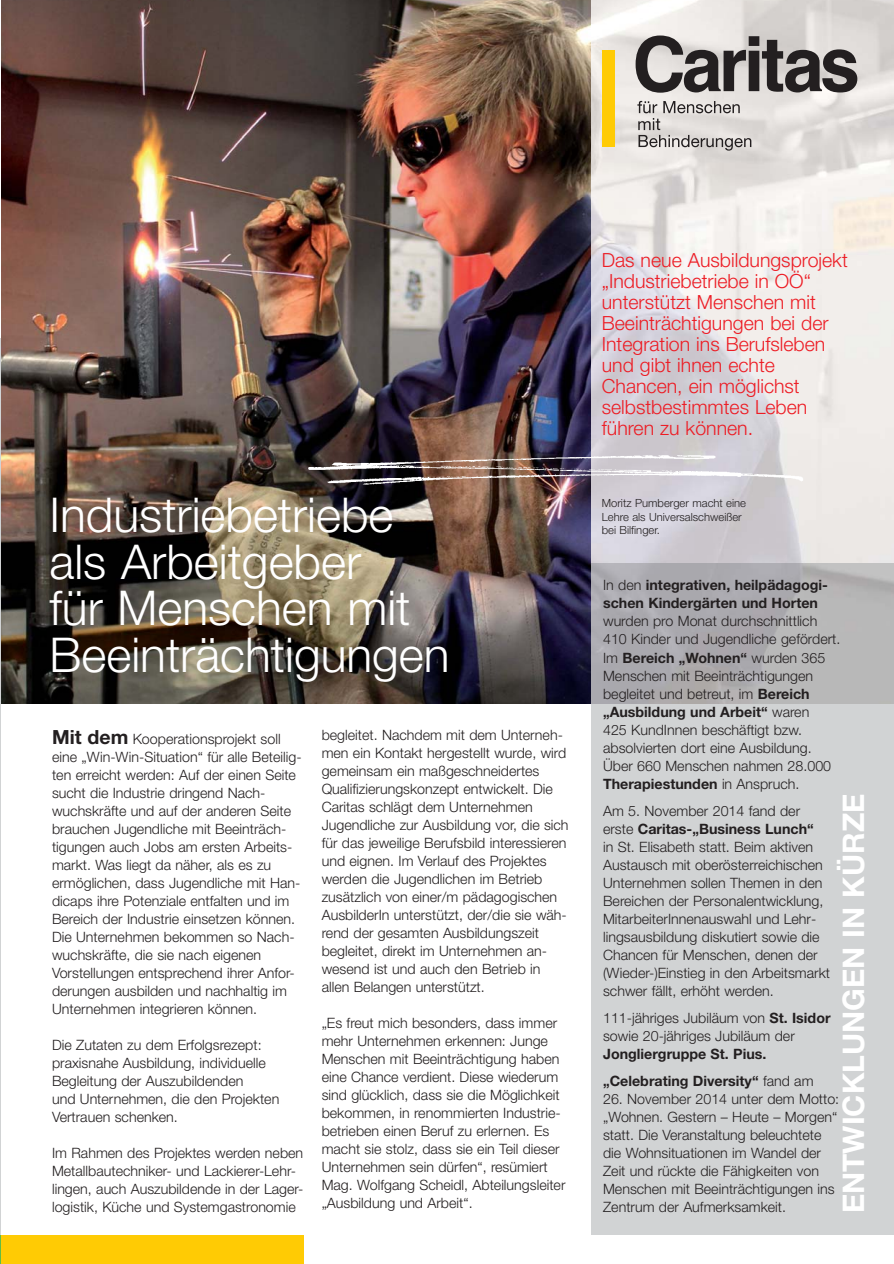
<style>
.page{position:relative;width:894px;height:1264px;background:#fff}
.page>*{position:absolute;margin:0;border:0;box-sizing:border-box;transform-origin:0 0}
.t1{font:300 48px/46.5px "Helvetica Neue LT Std";color:#fff}
.t2{font:700 29.85px "Helvetica Neue LT Std";color:#fff}
.t3{font:300 19.5px/21px "Helvetica Neue LT Std";color:#ed1c24}
.t4{font:300 14.25px/18px "Helvetica Neue LT Std";color:#231f20}
.t5{font:700 14.25px/18px "Helvetica Neue LT Std";color:#231f20}
.t6{font:300 11.25px/13.5px "Helvetica Neue LT Std";color:#231f20}
.s1{font-weight:700;font-size:19.5px}
.s2{font-weight:300}
.s3{font-weight:700}
</style>
<div class="page">
<img style="left:1px;top:0;width:590px;height:703px">
<hr style="left:0;top:589px;width:1px;height:674px;background:#d1d3d4">
<hr style="left:0;top:338px;width:1px;height:251px;background:#d1d3d4">
<svg style="left:0;top:1235px;width:1px;height:28px"></svg>
<div style="left:1px;top:1234px;width:303px;height:29px;background:#ffcb04"></div>
<img style="left:591px;top:0;width:303px;height:703px">
<div style="left:602px;top:51px;width:13px;height:96px;background:#ffcb04"></div>
<svg style="left:636px;top:35px;width:221px;height:58px;background:#888483"></svg>
<svg style="left:637px;top:101px;width:114px;height:50px;background:#c5c1bf"></svg>
<div style="left:591px;top:703px;width:303px;height:531px;background:#d1d3d4"></div>
<img style="left:299px;top:442px;width:514px;height:53px">
<h1 class="t1" style="left:50px;top:496px;width:402px">Industriebetriebe als Arbeitgeber<br>für Menschen mit<br>Beeinträchtigungen</h1>
<p class="t4" style="left:52px;top:730px;width:251px"><span class="s1">Mit dem</span> Kooperationsprojekt soll eine „Win-Win-Situation“ für alle Beteilig&shy;ten erreicht werden: Auf der einen Seite sucht die Industrie dringend Nach&shy;wuchskräfte und auf der anderen Seite brauchen Jugendliche mit Beeinträch - tigungen auch Jobs am ersten Arbeits&shy;markt. Was liegt da näher, als es zu ermöglichen, dass Jugendliche mit Han&shy;dicaps ihre Potenziale entfalten und im Bereich der Industrie einsetzen können.<br>Die Unternehmen bekommen so Nach&shy;wuchskräfte, die sie nach eigenen Vorstellungen entsprechend ihrer Anfor&shy;derungen ausbilden und nachhaltig im Unternehmen integrieren können.</p>
<p class="t4" style="left:52px;top:1036px;width:229px">Die Zutaten zu dem Erfolgsrezept: praxisnahe Ausbildung, individuelle<br>Begleitung der Auszubildenden<br>und Unternehmen, die den Projekten<br>Vertrauen schenken.</p>
<p class="t4" style="left:52px;top:1144px;width:253px">Im Rahmen des Projektes werden neben Metallbautechniker- und Lackierer-Lehr&shy;lingen, auch Auszubildende in der Lager&shy;logistik, Küche und Systemgastronomie</p>
<p class="t4" style="left:322px;top:727px;width:248px">begleitet. Nachdem mit dem Unterneh&shy;men ein Kontakt hergestellt wurde, wird gemeinsam ein maßgeschneidertes Qualifizierungskonzept entwickelt. Die Caritas schlägt dem Unternehmen Jugendliche zur Ausbildung vor, die sich für das jeweilige Berufsbild interessieren und eignen. Im Verlauf des Projektes werden die Jugendlichen im Betrieb zusätzlich von einer/m pädagogischen AusbilderIn unterstützt, der/die sie wäh&shy;rend der gesamten Ausbildungszeit begleitet, direkt im Unternehmen an - wesend ist und auch den Betrieb in allen Belangen unterstützt.</p>
<p class="t4" style="left:322px;top:1015px;width:245px">„Es freut mich besonders, dass immer mehr Unternehmen erkennen: Junge Menschen mit Beeinträchtigung haben eine Chance verdient. Diese wiederum sind glücklich, dass sie die Möglichkeit bekommen, in renommierten Industrie&shy;betrieben einen Beruf zu erlernen. Es macht sie stolz, dass sie ein Teil dieser Unternehmen sein dürfen“, resümiert Mag. Wolfgang Scheidl, Abteilungsleiter „Ausbildung und Arbeit“.</p>
<h3 class="t3" style="left:602px;top:251px;width:247px">Das neue Ausbildungsprojekt „Industriebetriebe in OÖ“ unterstützt Menschen mit<br>Beeinträchtigungen bei der<br>Integration ins Berufsleben und gibt ihnen echte<br>Chancen, ein möglichst selbst bestimmtes Leben führen zu können.</h3>
<p class="t6" style="left:602px;top:497px;width:146px">Moritz Pumberger macht eine<br>Lehre als Universalschweißer bei Bilfinger.</p>
<p class="t5" style="left:603px;top:577px;width:226px"><span class="s2">In den</span> integrativen, heilpädagogi&shy;schen Kindergärten und Horten</p>
<p class="t4" style="left:603px;top:613px;width:239px">wurden pro Monat durchschnittlich 410 Kinder und Jugendliche gefördert.<br>Im <span class="s3">Bereich „Wohnen“</span> wurden 365<br>Menschen mit Beeinträchtigungen begleitet und betreut, im <span class="s3">Bereich „Ausbildung und Arbeit“</span> waren<br>425 KundInnen beschäftigt bzw. absolvierten dort eine Ausbildung.<br>Über 660 Menschen nahmen 28.000<br><span class="s3">Therapiestunden</span> in Anspruch.</p>
<p class="t4" style="left:603px;top:802px;width:228px">Am 5. November 2014 fand der erste <span class="s3">Caritas-„Business Lunch“<br></span>in St. Elisabeth statt. Beim aktiven Austausch mit oberösterreichischen Unternehmen sollen Themen in den Bereichen der Personalentwicklung, MitarbeiterInnenauswahl und Lehr&shy;lingsausbildung diskutiert sowie die Chancen für Menschen, denen der (Wieder-)Einstieg in den Arbeitsmarkt schwer fällt, erhöht werden.</p>
<p class="t4" style="left:603px;top:1009px;width:229px">111-jähriges Jubiläum von <span class="s3">St. Isidor </span>sowie 20-jähriges Jubiläum der</p>
<p class="t5" style="left:603px;top:1041px;width:212px;line-height:27px">Jongliergruppe St. Pius. „Celebrating Diversity“ <span class="s2">fand am</span></p>
<p class="t4" style="left:603px;top:1090px;width:238px">26. November 2014 unter dem Motto: „Wohnen. Gestern – Heute – Morgen“ statt. Die Veranstaltung beleuchtete die Wohnsituationen im Wandel der Zeit und rückte die Fähigkeiten von Menschen mit Beeinträchtigungen ins Zentrum der Aufmerksamkeit.</p>
<h2 class="t2" style="left:843px;top:1213px;width:421px;rotate:-90deg">ENTWICKLUNGEN IN KÜRZE</h2>
</div>
